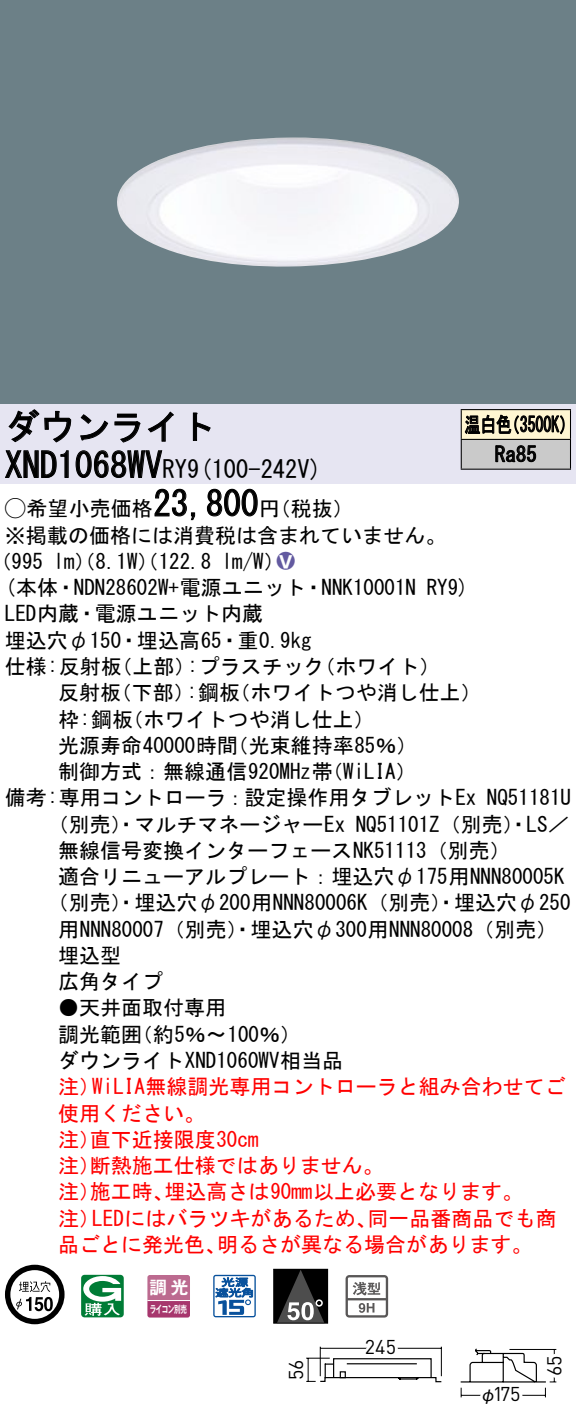
<style>
.page{position:relative;width:576px;height:1420px;background:#fff}
.page>*{position:absolute;margin:0;border:0;box-sizing:border-box;transform-origin:0 0}
.t1{font:35px "MS Gothic";color:#000}
.t2{font:24.5px "MS Gothic";color:#000}
.t3{font:21px/26.2px "MS Gothic";color:#000}
.t4{font:21px/26.2px "MS Gothic";color:#f00}
.t5{font:21px/29.8px "MS Gothic";color:#000;scale:.75 1}
.t6{font:21px "Ford Classification 1";color:#635aa0}
.t7{font:19.95px "DINOT";letter-spacing:-.02em;color:#000}
.t8{font:17.5px "Gothic MB101 Pro De Bold 90 pv RKSJ H";color:#fff}
.t9{font:17.5px "Gothic BBB Pro Medium 90 pv RKSJ H";color:#000}
.t10{font:10.15px "Gothic MB101 Pro De Bold 90 pv RKSJ H";letter-spacing:-.05em;color:#fff;scale:.65 1}
.s1{font-size:24.5px}
.s2{font-family:"Ford Classification 1"}
.s3{color:#fff}
</style>
<div class="page">
<div style="left:0;top:0;width:575px;height:404px;background:#6c8087"></div>
<img style="left:117px;top:137px;width:342px;height:130px">
<div style="left:0;top:404px;width:575px;height:79px;background:#e6e5f2"></div>
<svg style="left:8px;top:409px;width:64px;height:34px"></svg>
<svg style="left:80px;top:413px;width:60px;height:30px"></svg>
<svg style="left:147px;top:411px;width:26px;height:31px"></svg>
<svg style="left:192px;top:412px;width:19px;height:29px"></svg>
<svg style="left:5px;top:450px;width:64px;height:28px"></svg>
<svg style="left:75px;top:450px;width:88px;height:28px"></svg>
<svg style="left:154px;top:488px;width:42px;height:32px"></svg>
<svg style="left:207px;top:488px;width:51px;height:29px"></svg>
<svg style="left:5px;top:1264px;width:59px;height:60px"></svg>
<svg style="left:44px;top:1296px;width:9px;height:15px"></svg>
<svg style="left:81px;top:1274px;width:43px;height:43px"></svg>
<svg style="left:147px;top:1275px;width:43px;height:42px;background:#b65b85"></svg>
<hr style="left:147px;top:1299px;width:43px;height:1px;background:#fff">
<svg style="left:213px;top:1274px;width:43px;height:43px"></svg>
<div style="left:273px;top:1269px;width:54px;height:53px;background:#000"></div>
<svg style="left:278px;top:1270px;width:46px;height:51px"></svg>
<div style="left:273px;top:1268px;width:55px;height:55px;border:1px solid #000"></div>
<svg style="left:345px;top:1275px;width:43px;height:42px"></svg>
<div style="left:461px;top:409px;width:109px;height:30px;background:#fff6d2"></div>
<div style="left:461px;top:439px;width:109px;height:30px;background:#cacaca"></div>
<hr style="left:460px;top:409px;width:110px;height:1px;background:#000">
<hr style="left:569px;top:410px;width:2px;height:29px;background:#000">
<hr style="left:460px;top:439px;width:110px;height:1px;background:#000">
<hr style="left:569px;top:440px;width:2px;height:28px;background:#000">
<hr style="left:460px;top:468px;width:110px;height:2px;background:#000">
<svg style="left:460px;top:410px;width:104px;height:58px"></svg>
<svg style="left:460px;top:1348px;width:97px;height:50px"></svg>
<svg style="left:306px;top:1346px;width:136px;height:37px"></svg>
<h1 class="t1" style="left:5px;top:409px;width:212px">ダウンライト</h1>
<p class="t2" style="left:187px;top:456px;width:136px">(9 100-242 (V</p>
<h1 class="t1" style="left:5px;top:447px;width:184px">XND1068WV<span class="s1">RY</span></h1>
<h1 class="t1" style="left:153px;top:486px;width:106px">23,800</h1>
<p class="t3" style="left:5px;top:495px;width:442px"><span class="s2">A</span>希望小売価格<br>※掲載の価格には消費税は含まれていません。</p>
<p class="t6" style="left:277px;top:550px;width:19px">2<span class="s3">8</span></p>
<p class="t3" style="left:259px;top:495px;width:96px">（円税抜(</p>
<p class="t3" style="left:222px;top:548px;width:64px">l m (W/</p>
<p class="t3" style="left:-9px;top:548px;width:54px">（995</p>
<p class="t3" style="left:54px;top:548px;width:159px">lm）（8.1 ）（W 122.8</p>
<p class="t5" style="left:494px;top:409px;width:57px;text-indent:-30px">温白色<br>Ra85</p>
<p class="t5" style="left:504px;top:409px;width:96px">（3500 (K</p>
<p class="t3" style="left:5px;top:574px;width:412px">(本体・NDN28602 +W 電源ユニット・NNK10001N</p>
<p class="t3" style="left:5px;top:600px;width:259px">LED内蔵・電源ユニット内蔵</p>
<p class="t3" style="left:5px;top:627px;width:308px">埋込穴φ150・埋込高65・重0.9kg</p>
<p class="t3" style="left:314px;top:653px;width:127px">（ホワイト(</p>
<p class="t3" style="left:426px;top:574px;width:44px">RY (9</p>
<p class="t3" style="left:187px;top:653px;width:139px">:プラスチック</p>
<p class="t3" style="left:5px;top:653px;width:118px">仕様:反射板</p>
<p class="t3" style="left:111px;top:653px;width:85px">（上部）</p>
<p class="t3" style="left:58px;top:679px;width:65px">反射板</p>
<p class="t3" style="left:111px;top:679px;width:85px">（下部）</p>
<p class="t3" style="left:187px;top:679px;width:55px">:鋼板</p>
<p class="t3" style="left:229px;top:679px;width:253px">（ホワイトつや消し仕上(</p>
<p class="t3" style="left:58px;top:705px;width:76px">枠:鋼板</p>
<p class="t3" style="left:122px;top:705px;width:254px">（ホワイトつや消し仕上(</p>
<p class="t3" style="left:58px;top:732px;width:181px">光源寿命40000時間</p>
<p class="t3" style="left:227px;top:732px;width:191px">（光束維持率85％(</p>
<p class="t3" style="left:58px;top:758px;width:276px">制御方式：無線通信920MHz帯</p>
<p class="t3" style="left:322px;top:758px;width:96px">（WiLIA(</p>
<p class="t3" style="left:355px;top:784px;width:215px;text-indent:-350px">備考:専用コントローラ：設定操作用タブレットEx<br>NQ51101 （Z 別売）・LS／</p>
<p class="t3" style="left:486px;top:784px;width:85px">NQ51181U</p>
<p class="t3" style="left:48px;top:810px;width:299px">（別売）・マルチマネージャーEx</p>
<p class="t3" style="left:58px;top:837px;width:454px">無線信号変換インターフェースNK51113（別売(</p>
<p class="t3" style="left:58px;top:863px;width:507px">適合リニューアルプレート：埋込穴φ175用NNN80005K</p>
<p class="t3" style="left:48px;top:889px;width:524px">（別売）・埋込穴φ200用NNN80006 （K 別売）・埋込穴φ250</p>
<p class="t3" style="left:58px;top:915px;width:500px">用NNN80007（別売）・埋込穴φ300用NNN80008（別売(</p>
<p class="t3" style="left:58px;top:942px;width:64px">埋込型</p>
<p class="t3" style="left:58px;top:968px;width:106px">広角タイプ</p>
<p class="t3" style="left:132px;top:994px;width:171px;text-indent:-74px">●天井面取付専用<br>（約5％〜100％(</p>
<p class="t3" style="left:58px;top:1020px;width:286px">調光範囲<br>ダウンライトXND1060WV相当品</p>
<p class="t4" style="left:92px;top:1073px;width:475px">WiLIA無線調光専用コントローラと組み合わせてご</p>
<p class="t4" style="left:58px;top:1073px;width:43px">注）</p>
<p class="t4" style="left:58px;top:1099px;width:148px">使用ください。</p>
<p class="t4" style="left:90px;top:1125px;width:170px">直下近接限度30cm</p>
<p class="t4" style="left:90px;top:1125px;width:295px;text-indent:-32px">注）<br>断熱施工仕様ではありません。</p>
<p class="t4" style="left:58px;top:1152px;width:43px">注）</p>
<p class="t4" style="left:164px;top:1178px;width:360px">埋込高さは90mm以上必要となります。</p>
<p class="t4" style="left:90px;top:1178px;width:85px">施工時、</p>
<p class="t4" style="left:58px;top:1178px;width:43px">注）</p>
<p class="t4" style="left:92px;top:1204px;width:286px">LEDにはバラツキがあるため、</p>
<p class="t4" style="left:367px;top:1204px;width:190px">同一品番商品でも商</p>
<p class="t4" style="left:58px;top:1204px;width:43px">注）</p>
<p class="t4" style="left:58px;top:1230px;width:169px">品ごとに発光色、</p>
<p class="t4" style="left:217px;top:1230px;width:317px">明るさが異なる場合があります。</p>
<p class="t8" style="left:149px;top:1272px;width:41px">調光</p>
<p class="t10" style="left:150px;top:1300px;width:59px">ライコン別売</p>
<p class="t7" style="left:282px;top:1379px;width:22px;rotate:-90deg">56</p>
<p class="t7" style="left:365px;top:1333px;width:33px">245</p>
<p class="t7" style="left:492px;top:1380px;width:29px">175</p>
<p class="t9" style="left:479px;top:1379px;width:19px">φ</p>
<p class="t7" style="left:540px;top:1375px;width:21px;rotate:-90deg">65</p>
</div>
